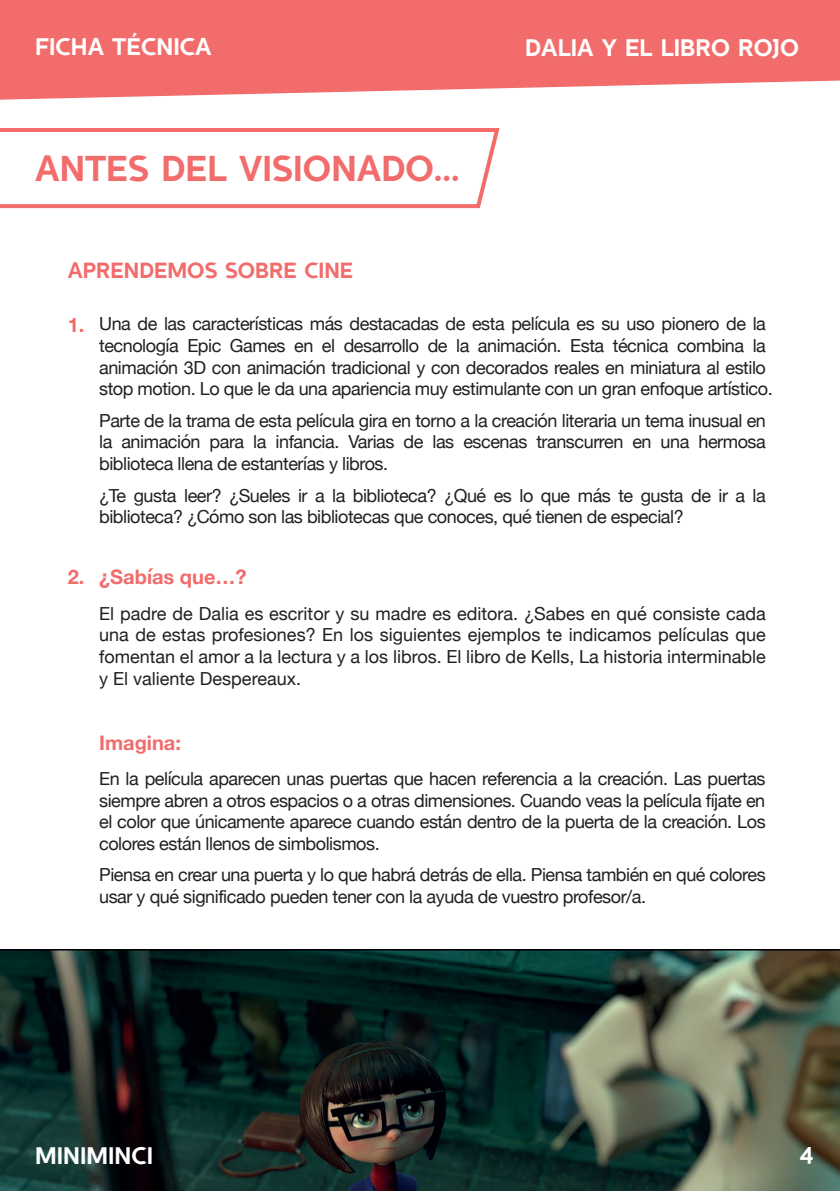
<style>
.page{position:relative;width:840px;height:1191px;background:#fff}
.page>*{position:absolute;margin:0;border:0;box-sizing:border-box;transform-origin:0 0}
.t1{font:36px "SEMINCISANS Regular";color:#f16c6b}
.t2{font:24px "SEMINCISANS Regular";color:#fff}
.t3{font:22px "SEMINCISANS Regular";color:#f16c6b}
.t4{font:700 20px "Helvetica Neue";color:#f16c6b}
.t5{font:18px/21.6px "Helvetica Neue";letter-spacing:-.025em;color:#231f20}
</style>
<div class="page">
<img style="left:0;top:949px;width:839px;height:242px">
<svg style="left:0;top:0;width:839px;height:100px;background:#f27a79"></svg>
<svg style="left:0;top:128px;width:500px;height:81px"></svg>
<h2 class="t2" style="left:35px;top:32px;width:178px">FICHA TÉCNICA</h2>
<h1 class="t1" style="left:35px;top:147px;width:426px">ANTES DEL VISIONADO...</h1>
<h2 class="t2" style="left:525px;top:33px;width:275px">DALIA Y EL LIBRO ROJO</h2>
<p class="t3" style="left:68px;top:257px;width:287px">APRENDEMOS SOBRE CINE</p>
<p class="t5" style="left:99px;top:314px;width:674px">Una de las características más destacadas de esta película es su uso pionero de la tecnología Epic Games en el desarrollo de la animación. Esta técnica combina la animación 3D con animación tradicional y con decorados reales en miniatura al estilo stop motion. Lo que le da una apariencia muy estimulante con un gran enfoque artístico.</p>
<p class="t5" style="left:99px;top:411px;width:668px;text-align:justify">Parte de la trama de esta película gira en torno a la creación literaria un tema inusual en la animación para la infancia. Varias de las escenas transcurren en una hermosa biblioteca llena de estanterías y libros.</p>
<p class="t5" style="left:99px;top:485px;width:667px">¿Te gusta leer? ¿Sueles ir a la biblioteca? ¿Qué es lo que más te gusta de ir a la biblioteca? ¿Cómo son las bibliotecas que conoces, qué tienen de especial?</p>
<p class="t4" style="left:68px;top:309px;width:18px">1.</p>
<p class="t4" style="left:68px;top:561px;width:180px">2. ¿Sabías que…?</p>
<p class="t5" style="left:99px;top:603px;width:667px;text-align:justify">El padre de Dalia es escritor y su madre es editora. ¿Sabes en qué consiste cada una de estas profesiones? En los siguientes ejemplos te indicamos películas que fomentan el amor a la lectura y a los libros. El libro de Kells, La historia interminable y El valiente Despereaux.</p>
<p class="t4" style="left:99px;top:727px;width:83px">Imagina:</p>
<p class="t5" style="left:99px;top:769px;width:667px;text-align:justify">En la película aparecen unas puertas que hacen referencia a la creación. Las puertas siempre abren a otros espacios o a otras dimensiones. Cuando veas la película fíjate en el color que únicamente aparece cuando están dentro de la puerta de la creación. Los colores están llenos de simbolismos.</p>
<p class="t5" style="left:99px;top:865px;width:667px">Piensa en crear una puerta y lo que habrá detrás de ella. Piensa también en qué colores usar y qué significado pueden tener con la ayuda de vuestro profesor/a.</p>
<h2 class="t2" style="left:35px;top:1141px;width:120px">MINIMINCI</h2>
<h2 class="t2" style="left:798px;top:1141px;width:16px">4</h2>
</div>
